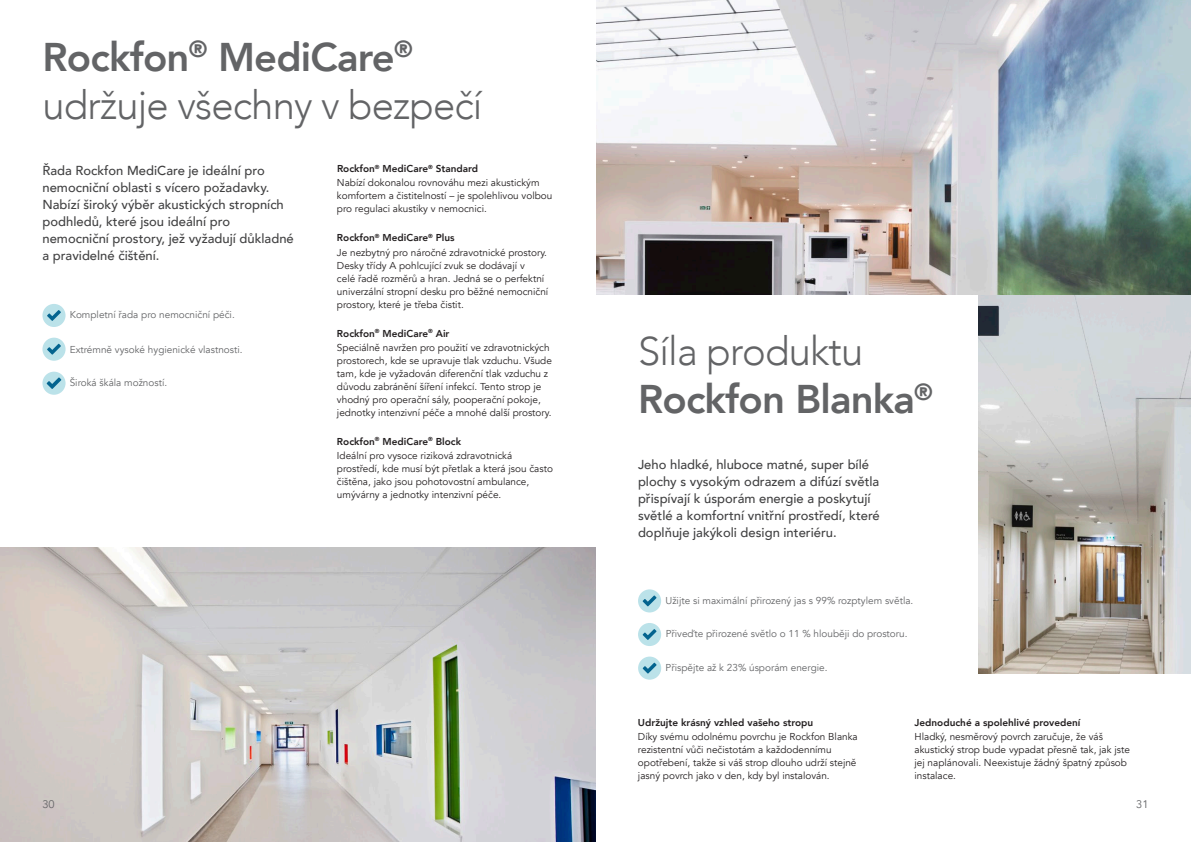
<style>
.page{position:relative;width:1191px;height:842px;background:#fff}
.page>*{position:absolute;margin:0;border:0;box-sizing:border-box;transform-origin:0 0}
.t1{font:300 40px/48px "Avenir";letter-spacing:-.02em;color:#636466}
.t2{font:800 40px/48px "Avenir";letter-spacing:-.02em;color:#636466}
.t3{font:500 13px/16.9px "Avenir";color:#414142}
.t4{font:11px "Avenir";color:#636466}
.t5{font:10px/13px "Avenir";color:#231f20}
.t6{font:10px "Avenir";color:#636466}
.t7{font:800 10px "Avenir";color:#231f20}
.s1{font-weight:800}
.s2{font-weight:300}
</style>
<div class="page">
<img style="left:0;top:547px;width:595px;height:295px">
<div style="left:42px;top:338px;width:24px;height:23px;background:#bbe2e9;border-radius:50%"></div>
<svg style="left:47px;top:344px;width:14px;height:11px"></svg>
<div style="left:42px;top:372px;width:24px;height:23px;background:#bbe2e9;border-radius:50%"></div>
<svg style="left:47px;top:377px;width:14px;height:12px"></svg>
<div style="left:42px;top:304px;width:24px;height:23px;background:#bbe2e9;border-radius:50%"></div>
<svg style="left:47px;top:310px;width:14px;height:11px"></svg>
<img style="left:978px;top:295px;width:213px;height:379px">
<img style="left:596px;top:0;width:595px;height:295px">
<div style="left:638px;top:589px;width:23px;height:23px;background:#bbe2e9;border-radius:50%"></div>
<svg style="left:642px;top:595px;width:14px;height:11px"></svg>
<div style="left:638px;top:623px;width:23px;height:23px;background:#bbe2e9;border-radius:50%"></div>
<svg style="left:642px;top:629px;width:14px;height:11px"></svg>
<div style="left:638px;top:657px;width:23px;height:23px;background:#bbe2e9;border-radius:50%"></div>
<svg style="left:643px;top:663px;width:13px;height:10px"></svg>
<h1 class="t1" style="left:43px;top:33px;width:441px"><span class="s1">Rockfon</span><sup>®</sup> <span class="s1">MediCare</span><sup>® </sup>udržuje všechny v bezpečí</h1>
<h2 class="t3" style="left:43px;top:161px;width:253px">Řada Rockfon MediCare je ideální pro nemocniční oblasti s vícero požadavky.<br>Nabízí široký výběr akustických stropních podhledů, které jsou ideální pro nemocniční prostory, jež vyžadují důkladné a pravidelné čištění.</h2>
<p class="t5" style="left:337px;top:162px;width:204px;line-height:14.4px"><span class="s1">Rockfon</span><sup>®</sup> <span class="s1">MediCare</span><sup>®</sup> <span class="s1">Standard<br></span>Nabízí dokonalou rovnováhu mezi akustickým</p>
<p class="t5" style="left:337px;top:190px;width:217px">komfortem a čistitelností – je spolehlivou volbou pro regulaci akustiky v nemocnici.</p>
<p class="t5" style="left:337px;top:231px;width:212px;line-height:14.4px"><span class="s1">Rockfon</span><sup>®</sup> <span class="s1">MediCare</span><sup>®</sup> <span class="s1">Plus<br></span>Je nezbytný pro náročné zdravotnické prostory.</p>
<p class="t5" style="left:337px;top:259px;width:213px">Desky třídy A pohlcující zvuk se dodávají v<br>celé řadě rozměrů a hran. Jedná se o perfektní univerzální stropní desku pro běžné nemocniční prostory, které je třeba čistit.</p>
<p class="t5" style="left:337px;top:326px;width:214px;line-height:14.4px"><span class="s1">Rockfon</span><sup>®</sup> <span class="s1">MediCare</span><sup>®</sup> <span class="s1">Air<br></span>Speciálně navržen pro použití ve zdravotnických</p>
<p class="t5" style="left:337px;top:354px;width:216px">prostorech, kde se upravuje tlak vzduchu. Všude tam, kde je vyžadován diferenční tlak vzduchu z důvodu zabránění šíření infekcí. Tento strop je vhodný pro operační sály, pooperační pokoje, jednotky intenzivní péče a mnohé další prostory.</p>
<p class="t5" style="left:337px;top:434px;width:177px;line-height:14.4px"><span class="s1">Rockfon</span><sup>®</sup> <span class="s1">MediCare</span><sup>®</sup> <span class="s1">Block<br></span>Ideální pro vysoce riziková zdravotnická</p>
<p class="t5" style="left:337px;top:462px;width:217px">prostředí, kde musí být přetlak a která jsou často čištěna, jako jsou pohotovostní ambulance, umývárny a jednotky intenzivní péče.</p>
<p class="t6" style="left:70px;top:309px;width:167px">Kompletní řada pro nemocniční péči.</p>
<p class="t6" style="left:70px;top:343px;width:174px">Extrémně vysoké hygienické vlastnosti.</p>
<p class="t6" style="left:70px;top:376px;width:99px">Široká škála možností.</p>
<h1 class="t2" style="left:638px;top:327px;width:296px"><span class="s2">Síla produktu<br></span>Rockfon Blanka<sup>®</sup></h1>
<h2 class="t3" style="left:638px;top:456px;width:243px">Jeho hladké, hluboce matné, super bílé plochy s vysokým odrazem a difúzí světla přispívají k úsporám energie a poskytují světlé a komfortní vnitřní prostředí, které doplňuje jakýkoli design interiéru.</h2>
<p class="t6" style="left:665px;top:595px;width:249px">Užijte si maximální přirozený jas s 99% rozptylem světla.</p>
<p class="t6" style="left:665px;top:628px;width:243px">Přiveďte přirozené světlo o 11 % hlouběji do prostoru.</p>
<p class="t6" style="left:665px;top:661px;width:163px">Přispějte až k 23% úsporám energie.</p>
<p class="t7" style="left:638px;top:714px;width:177px">Udržujte krásný vzhled vašeho stropu</p>
<p class="t5" style="left:638px;top:730px;width:221px">Díky svému odolnému povrchu je Rockfon Blanka rezistentní vůči nečistotám a každodennímu opotřebení, takže si váš strop dlouho udrží stejně jasný povrch jako v den, kdy byl instalován.</p>
<p class="t7" style="left:914px;top:714px;width:167px">Jednoduché a spolehlivé provedení</p>
<p class="t5" style="left:914px;top:730px;width:217px">Hladký, nesměrový povrch zaručuje, že váš akustický strop bude vypadat přesně tak, jak jste jej naplánovali. Neexistuje žádný špatný způsob instalace.</p>
<p class="t4" style="left:43px;top:797px;width:14px">30</p>
<p class="t4" style="left:1136px;top:797px;width:14px">31</p>
</div>
